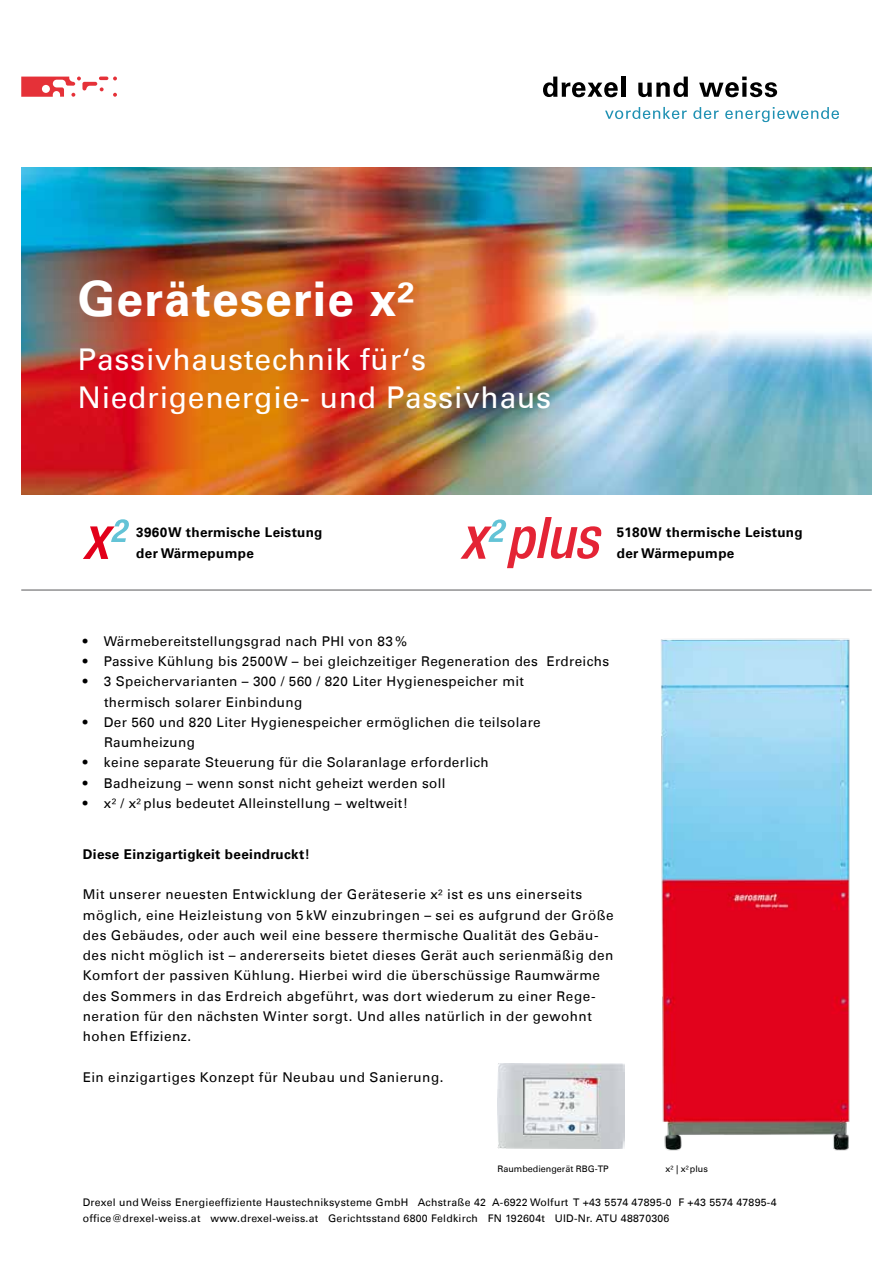
<style>
.page{position:relative;width:893px;height:1263px;background:#fff}
.page>*{position:absolute;margin:0;border:0;box-sizing:border-box;transform-origin:0 0}
.t1{font:italic 500 condensed 57.45px "Helvetica Neue LTW1 G";color:#e42435}
.t2{font:700 48px "Univers Com 65";letter-spacing:.025em;color:#fff}
.t3{font:30px/37.5px "Univers Com 55 Roman";letter-spacing:.025em;color:#fff}
.t4{font:13.5px/20.2px "Univers Com 55 Roman";letter-spacing:.03em;color:#000}
.t5{font:700 13.5px/20.2px "Univers Com 65";letter-spacing:.025em;color:#000}
.t6{font:10.5px/16.5px "Univers Com 55 Roman";letter-spacing:.025em;color:#000}
.t7{font:9px "Univers Com 55 Roman";color:#000}
</style>
<div class="page">
<img style="left:21px;top:168px;width:851px;height:326px">
<img style="left:661px;top:638px;width:189px;height:513px">
<img style="left:497px;top:1063px;width:128px;height:85px">
<svg style="left:543px;top:77px;width:75px;height:20px"></svg>
<hr style="left:621px;top:77px;width:4px;height:20px;background:#000">
<svg style="left:638px;top:77px;width:50px;height:20px"></svg>
<svg style="left:699px;top:77px;width:78px;height:20px"></svg>
<svg style="left:605px;top:107px;width:82px;height:12px"></svg>
<svg style="left:693px;top:107px;width:26px;height:12px"></svg>
<svg style="left:725px;top:107px;width:114px;height:15px"></svg>
<svg style="left:21px;top:77px;width:96px;height:20px"></svg>
<svg style="left:83px;top:519px;width:46px;height:40px"></svg>
<svg style="left:460px;top:519px;width:46px;height:40px"></svg>
<hr style="left:21px;top:590px;width:851px;height:1px;background:#58585a">
<h2 class="t2" style="left:78px;top:271px;width:337px">Geräteserie x²</h2>
<h3 class="t3" style="left:78px;top:341px;width:475px">Passivhaustechnik für‘s<br>Niedrigenergie- und Passivhaus</h3>
<h1 class="t1" style="left:506px;top:503px;width:94px">plus</h1>
<p class="t5" style="left:136px;top:522px;width:188px">3960W thermische Leistung der Wärmepumpe</p>
<p class="t5" style="left:617px;top:522px;width:187px">5180W thermische Leistung der Wärmepumpe</p>
<p class="t4" style="left:83px;top:631px;width:326px">• Wärmebereitstellungsgrad nach PHI von 83 %</p>
<p class="t4" style="left:83px;top:651px;width:528px">• Passive Kühlung bis 2500W – bei gleichzeitiger Regeneration des Erdreichs</p>
<p class="t4" style="left:104px;top:671px;width:421px;text-indent:-21px">• 3 Speichervarianten – 300 / 560 / 820 Liter Hygienespeicher mit thermisch solarer Einbindung</p>
<p class="t4" style="left:104px;top:712px;width:438px;text-indent:-21px">• Der 560 und 820 Liter Hygienespeicher ermöglichen die teilsolare<br>Raumheizung</p>
<p class="t4" style="left:83px;top:752px;width:408px">• keine separate Steuerung für die Solaranlage erforderlich</p>
<p class="t4" style="left:83px;top:773px;width:364px">• Badheizung – wenn sonst nicht geheizt werden soll</p>
<p class="t4" style="left:83px;top:793px;width:327px">• x² / x² plus bedeutet Alleinstellung – weltweit!</p>
<p class="t5" style="left:83px;top:844px;width:229px">Diese Einzigartigkeit beeindruckt!</p>
<p class="t4" style="left:83px;top:884px;width:532px">Mit unserer neuesten Entwicklung der Geräteserie x² ist es uns einerseits möglich, eine Heizleistung von 5 kW einzubringen – sei es aufgrund der Größe des Gebäudes, oder auch weil eine bessere thermische Qualität des Gebäu&shy;des nicht möglich ist – andererseits bietet dieses Gerät auch serienmäßig den Komfort der passiven Kühlung. Hierbei wird die überschüssige Raumwärme des Sommers in das Erdreich abgeführt, was dort wiederum zu einer Rege&shy;neration für den nächsten Winter sorgt. Und alles natürlich in der gewohnt hohen Effizienz.</p>
<p class="t4" style="left:83px;top:1067px;width:362px">Ein einzigartiges Konzept für Neubau und Sanierung.</p>
<p class="t7" style="left:497px;top:1163px;width:113px">Raumbediengerät RBG-TP</p>
<p class="t7" style="left:665px;top:1163px;width:44px">x² | x²plus</p>
<p class="t6" style="left:83px;top:1194px;width:695px">Drexel und Weiss Energieeffiziente Haustechniksysteme GmbH Achstraße 42 A-6922 Wolfurt T +43 5574 47895-0 F +43 5574 47895-4 office@drexel-weiss.at www.drexel-weiss.at Gerichtsstand 6800 Feldkirch FN 192604t UID-Nr. ATU 48870306</p>
</div>
